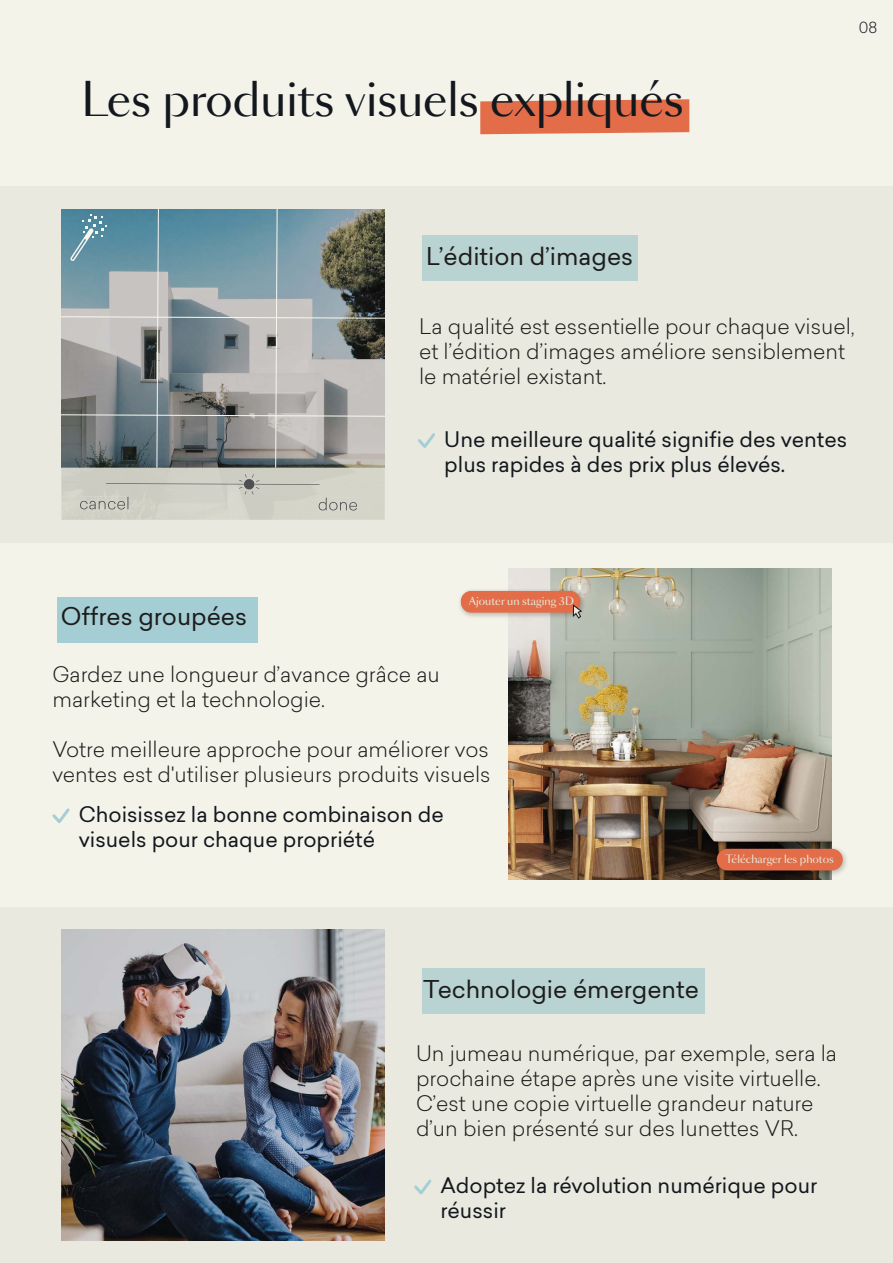
<style>
.page{position:relative;width:893px;height:1263px;background:#f4f3ea}
.page>*{position:absolute;margin:0;border:0;box-sizing:border-box;transform-origin:0 0}
.t1{font:45px "Sang Bleu OG Sans";color:#13181e}
.t2{font:24px "Sailec";color:#1d1d1b}
.t3{font:300 21px/25.2px "Sailec";color:#1d1d1b}
.t4{font:21px/25.2px "Sailec";color:#13181e}
.t5{font:300 15px "Sailec";color:#13181e}
.t6{font:10.65px "Sang Bleu OG Sans";color:#e8ebe0}
</style>
<div class="page">
<div style="left:57px;top:598px;width:200px;height:45px;background:#a4cdd4"></div>
<svg style="left:0;top:186px;width:893px;height:357px;fill:#e9e9df"></svg>
<div style="left:0;top:907px;width:893px;height:356px;background:#e9e9df"></div>
<img style="left:319px;top:498px;width:38px;height:13px">
<img style="left:80px;top:496px;width:48px;height:1px">
<img style="left:80px;top:497px;width:48px;height:13px">
<img style="left:106px;top:483px;width:214px;height:2px">
<svg style="left:239px;top:474px;width:20px;height:21px"></svg>
<svg style="left:480px;top:99px;width:209px;height:35px;background:#e37552"></svg>
<svg style="left:418px;top:433px;width:17px;height:15px"></svg>
<svg style="left:411px;top:1177px;width:23px;height:21px"></svg>
<svg style="left:765px;top:568px;width:56px;height:433px"></svg>
<img style="left:61px;top:930px;width:324px;height:311px">
<img style="left:508px;top:569px;width:324px;height:310px">
<svg style="left:52px;top:808px;width:18px;height:15px"></svg>
<svg style="left:61px;top:209px;width:324px;height:259px;background:#869396"></svg>
<img style="left:460px;top:585px;width:129px;height:36px">
<div style="left:461px;top:591px;width:119px;height:22px;background:#e26d48;border-radius:10px"></div>
<svg style="left:573px;top:605px;width:9px;height:14px"></svg>
<img style="left:711px;top:843px;width:136px;height:36px">
<div style="left:717px;top:849px;width:126px;height:21px;background:#e26d48;border-radius:11px"></div>
<h1 class="t1" style="left:81px;top:72px;width:604px">Les produits visuels expliqués</h1>
<p class="t2" style="left:426px;top:240px;width:209px">L’édition d’images</p>
<p class="t5" style="left:859px;top:17px;width:20px">08</p>
<p class="t3" style="left:419px;top:313px;width:437px">La qualité est essentielle pour chaque visuel, et l’édition d’images améliore sensiblement le matériel existant.</p>
<p class="t2" style="left:61px;top:600px;width:188px">Offres groupées</p>
<p class="t4" style="left:444px;top:426px;width:405px">Une meilleure qualité signifie des ventes plus rapides à des prix plus élevés.</p>
<p class="t6" style="left:469px;top:595px;width:107px">Ajouter un staging 3D</p>
<p class="t3" style="left:52px;top:661px;width:389px">Gardez une longueur d’avance grâce au marketing et la technologie.</p>
<p class="t3" style="left:52px;top:736px;width:440px">Votre meilleure approche pour améliorer vos ventes est d'utiliser plusieurs produits visuels</p>
<p class="t4" style="left:79px;top:801px;width:367px">Choisissez la bonne combinaison de visuels pour chaque propriété</p>
<p class="t6" style="left:726px;top:853px;width:110px">Télécharger les photos</p>
<p class="t2" style="left:423px;top:972px;width:277px">Technologie émergente</p>
<p class="t3" style="left:416px;top:1040px;width:423px">Un jumeau numérique, par exemple, sera la prochaine étape après une visite virtuelle.<br>C’est une copie virtuelle grandeur nature d’un bien présenté sur des lunettes VR.</p>
<p class="t4" style="left:441px;top:1172px;width:378px">Adoptez la révolution numérique pour réussir</p>
</div>
